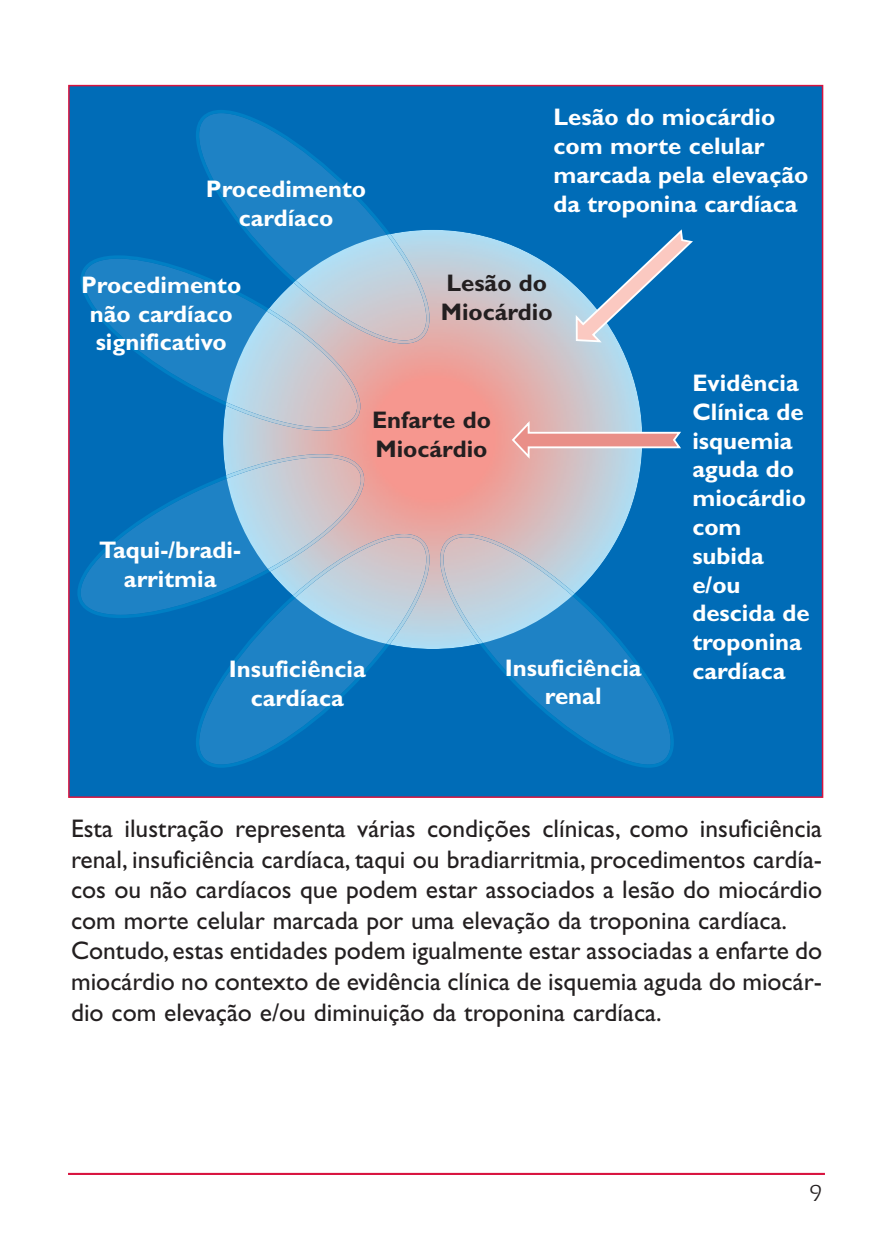
<style>
.page{position:relative;width:893px;height:1259px;background:#fff}
.page>*{position:absolute;margin:0;border:0;box-sizing:border-box;transform-origin:0 0}
.t1{font:25.5px/30.6px "Gill Sans";color:#231f20}
.t2{font:700 24px/28.8px "Gill Sans";color:#fff;text-align:center}
.t3{font:700 24px/28.8px "Gill Sans";color:#231f20}
.t4{font:24px "Eras IT Cby BT";color:#231f20}
</style>
<div class="page">
<hr style="left:68px;top:1172px;width:757px;height:3px;background:#d8143f">
<div style="left:69px;top:86px;width:754px;height:711px;background:#006cb7"></div>
<img style="left:223px;top:230px;width:419px;height:419px;border-radius:50%">
<img style="left:390px;top:234px;width:40px;height:110px">
<img style="left:390px;top:534px;width:40px;height:110px">
<svg style="left:480px;top:594px;width:194px;height:174px"></svg>
<img style="left:440px;top:534px;width:135px;height:110px">
<svg style="left:80px;top:110px;width:310px;height:295px"></svg>
<img style="left:226px;top:309px;width:134px;height:121px">
<svg style="left:77px;top:475px;width:313px;height:293px"></svg>
<img style="left:226px;top:454px;width:138px;height:117px">
<svg style="left:510px;top:419px;width:171px;height:42px;background:#bdabb6"></svg>
<svg style="left:575px;top:229px;width:118px;height:114px"></svg>
<p class="t2" style="left:206px;top:177px;width:162px">Procedimento cardíaco</p>
<p class="t2" style="left:553px;top:106px;width:256px;text-align:left">Lesão do miocárdio com morte celular marcada pela elevação da troponina cardíaca</p>
<p class="t2" style="left:81px;top:273px;width:162px">Procedimento não cardíaco significativo</p>
<p class="t3" style="left:441px;top:271px;width:113px">Lesão do<br>Miocárdio</p>
<p class="t3" style="left:372px;top:408px;width:121px">Enfarte do<br>Miocárdio</p>
<p class="t2" style="left:99px;top:538px;width:143px">Taqui-/bradi&shy;arritmia</p>
<p class="t2" style="left:229px;top:657px;width:138px">Insuficiência cardíaca</p>
<p class="t2" style="left:505px;top:656px;width:138px">Insuficiência renal</p>
<p class="t2" style="left:692px;top:371px;width:119px;text-align:left">Evidência<br>Clínica de isquemia aguda do miocárdio com subida e/ou descida de troponina cardíaca</p>
<p class="t1" style="left:71px;top:816px;width:753px">Esta ilustração representa várias condições clínicas, como insuficiência renal, insuficiência cardíaca, taqui ou bradiarritmia, procedimentos cardía&shy;cos ou não cardíacos que podem estar associados a lesão do miocárdio com morte celular marcada por uma elevação da troponina cardíaca.<br>Contudo, estas entidades podem igualmente estar associadas a enfarte do miocárdio no contexto de evidência clínica de isquemia aguda do miocár&shy;dio com elevação e/ou diminuição da troponina cardíaca.</p>
<p class="t4" style="left:809px;top:1183px;width:14px">9</p>
</div>
